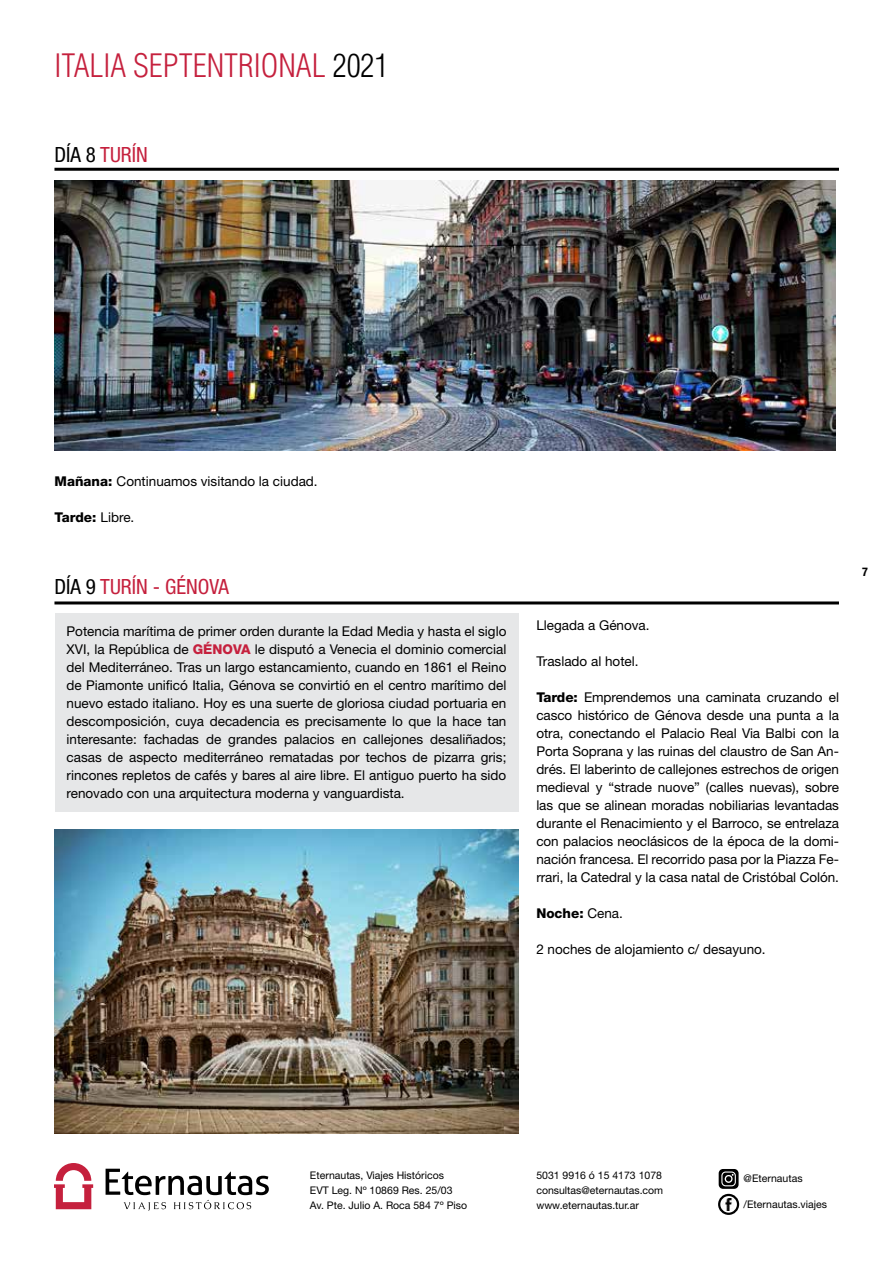
<style>
.page{position:relative;width:893px;height:1263px;background:#fff}
.page>*{position:absolute;margin:0;border:0;box-sizing:border-box;transform-origin:0 0}
.t1{font:300 condensed 31.5px "Helvetica LT Std";color:#c5203d}
.t2{font:condensed 21px "Helvetica Neue";color:#c5203d}
.t3{font:13.5px/18px "Helvetica Neue";color:#000;text-align:justify}
.t4{font:800 13.5px "Helvetica Neue";color:#000}
.t5{font:700 condensed 12px "Helvetica Neue";color:#000}
.t6{font:10.5px/15px "Helvetica Neue";color:#000}
.s1{color:#000}
.s2{font-weight:800}
.s3{font-weight:400}
.s4{font-weight:800;color:#c5203d}
</style>
<div class="page">
<svg style="left:54px;top:1163px;width:39px;height:46px"></svg>
<svg style="left:106px;top:1169px;width:163px;height:42px"></svg>
<svg style="left:723px;top:1198px;width:12px;height:12px"></svg>
<div style="left:718px;top:1194px;width:21px;height:21px;border:2px solid #000;border-radius:50%"></div>
<svg style="left:719px;top:1169px;width:20px;height:20px"></svg>
<div style="left:55px;top:613px;width:463px;height:198px;background:#e6e7e8"></div>
<img style="left:55px;top:180px;width:781px;height:270px">
<hr style="left:54px;top:168px;width:785px;height:3px;background:#000">
<hr style="left:54px;top:601px;width:785px;height:3px;background:#000">
<img style="left:55px;top:829px;width:463px;height:305px">
<h1 class="t1" style="left:54px;top:46px;width:336px">ITALIA SEPTENTRIONAL <span class="s1">2021</span></h1>
<h2 class="t2" style="left:54px;top:142px;width:95px"><span class="s1">DÍA 8</span> TURÍN</h2>
<p class="t3" style="left:55px;top:472px;width:265px"><span class="s2">Mañana:</span> Continuamos visitando la ciudad.</p>
<p class="t4" style="left:55px;top:509px;width:81px">Tarde: <span class="s3">Libre.</span></p>
<h2 class="t2" style="left:54px;top:575px;width:176px"><span class="s1">DÍA 9</span> TURÍN - GÉNOVA</h2>
<p class="t3" style="left:67px;top:622px;width:441px">Potencia marítima de primer orden durante la Edad Media y hasta el siglo XVI, la República de <span class="s4">GÉNOVA</span> le disputó a Venecia el dominio comercial del Mediterráneo. Tras un largo estancamiento, cuando en 1861 el Reino de Piamonte unificó Italia, Génova se convirtió en el centro marítimo del nuevo estado italiano. Hoy es una suerte de gloriosa ciudad portuaria en descomposición, cuya decadencia es precisamente lo que la hace tan interesante: fachadas de grandes palacios en callejones desaliñados; casas de aspecto mediterráneo rematadas por techos de pizarra gris; rincones repletos de cafés y bares al aire libre. El antiguo puerto ha sido renovado con una arquitectura moderna y vanguardista.</p>
<p class="t3" style="left:536px;top:616px;width:115px">Llegada a Génova.</p>
<p class="t3" style="left:536px;top:652px;width:104px">Traslado al hotel.</p>
<p class="t3" style="left:536px;top:688px;width:304px"><span class="s2">Tarde:</span> Emprendemos una caminata cruzando el casco histórico de Génova desde una punta a la otra, conectando el Palacio Real Via Balbi con la Porta Soprana y las ruinas del claustro de San An&shy;drés. El laberinto de callejones estrechos de origen medieval y “strade nuove” (calles nuevas), sobre las que se alinean moradas nobiliarias levantadas durante el Renacimiento y el Barroco, se entrelaza con palacios neoclásicos de la época de la domi&shy;nación francesa. El recorrido pasa por la Piazza Fe&shy;rrari, la Catedral y la casa natal de Cristóbal Colón.</p>
<p class="t4" style="left:536px;top:905px;width:88px">Noche: <span class="s3">Cena.</span></p>
<p class="t3" style="left:536px;top:940px;width:231px">2 noches de alojamiento c/ desayuno.</p>
<p class="t5" style="left:862px;top:564px;width:7px">7</p>
<p class="t6" style="left:310px;top:1168px;width:159px">Eternautas, Viajes Históricos<br>EVT Leg. Nº 10869 Res. 25/03<br>Av. Pte. Julio A. Roca 584 7º Piso</p>
<p class="t6" style="left:536px;top:1168px;width:128px;text-align:justify">5031 9916 ó 15 4173 1078 consultas@eternautas.com www.eternautas.tur.ar</p>
<p class="t6" style="left:744px;top:1171px;width:60px">@Eternautas</p>
<p class="t6" style="left:744px;top:1196px;width:85px">/Eternautas.viajes</p>
</div>
